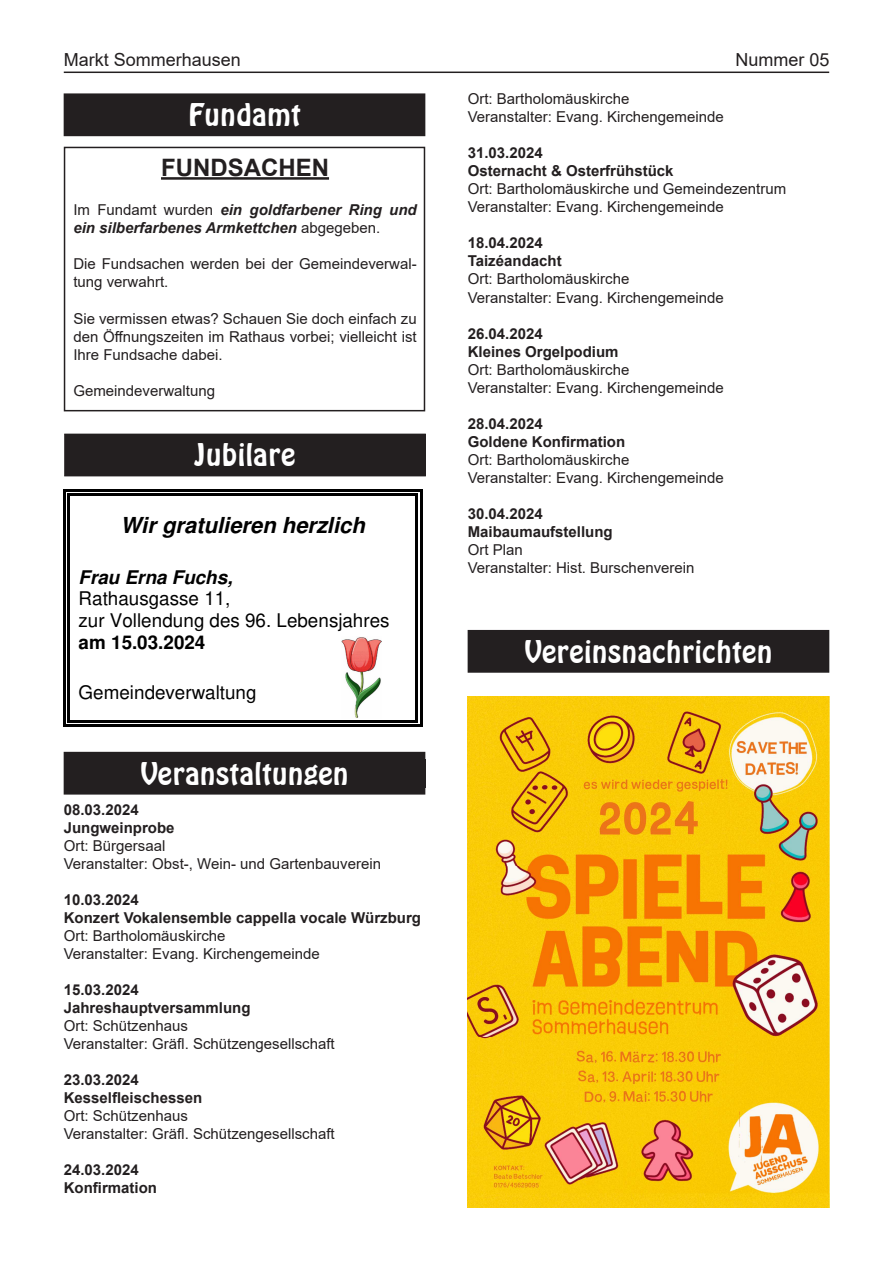
<style>
.page{position:relative;width:893px;height:1263px;background:#fff}
.page>*{position:absolute;margin:0;border:0;box-sizing:border-box;transform-origin:0 0}
.t1{font:30px "Hobo BT";color:#fff}
.t2{font:700 24px "Arial";color:#231f20}
.t3{font:italic 700 22.05px "Helvetica";color:#000}
.t4{font:18.9px/21.6px "Helvetica";letter-spacing:.005em;color:#000}
.t5{font:italic 700 18.9px "Helvetica";color:#000}
.t6{font:700 18.9px "Helvetica";letter-spacing:.005em;color:#000}
.t7{font:18px "Arial";color:#231f20}
.t8{font:15px/18px "Arial";color:#231f20}
.t9{font:700 15px/18px "Arial";color:#231f20}
.t10{font:italic 700 15px/18px "Arial";color:#231f20}
.s1{font-weight:400;font-style:normal}
</style>
<div class="page">
<hr style="left:64px;top:72px;width:765px;height:1px;background:#231f20">
<div style="left:64px;top:94px;width:361px;height:42px;background:#231f20"></div>
<hr style="left:161px;top:177px;width:168px;height:3px;background:#231f20">
<div style="left:64px;top:147px;width:361px;height:264px;border:2px solid #231f20"></div>
<div style="left:65px;top:434px;width:360px;height:42px;background:#231f20"></div>
<hr style="left:70px;top:489px;width:345px;height:2px;background:#000">
<hr style="left:70px;top:494px;width:345px;height:2px;background:#000">
<svg style="left:63px;top:489px;width:7px;height:23px"></svg>
<svg style="left:415px;top:489px;width:7px;height:23px"></svg>
<hr style="left:415px;top:496px;width:3px;height:16px;background:#000">
<hr style="left:63px;top:512px;width:3px;height:26px;background:#000">
<hr style="left:68px;top:512px;width:2px;height:26px;background:#000">
<hr style="left:420px;top:512px;width:2px;height:26px;background:#000">
<hr style="left:415px;top:512px;width:3px;height:26px;background:#000">
<hr style="left:63px;top:538px;width:3px;height:14px;background:#000">
<hr style="left:415px;top:538px;width:3px;height:14px;background:#000">
<hr style="left:63px;top:552px;width:3px;height:14px;background:#000">
<svg style="left:68px;top:538px;width:2px;height:28px"></svg>
<svg style="left:420px;top:538px;width:2px;height:28px"></svg>
<hr style="left:415px;top:552px;width:3px;height:14px;background:#000">
<hr style="left:63px;top:566px;width:3px;height:22px;background:#000">
<hr style="left:68px;top:566px;width:2px;height:22px;background:#000">
<hr style="left:420px;top:566px;width:2px;height:22px;background:#000">
<hr style="left:415px;top:566px;width:3px;height:22px;background:#000">
<hr style="left:63px;top:588px;width:3px;height:22px;background:#000">
<hr style="left:68px;top:588px;width:2px;height:22px;background:#000">
<hr style="left:420px;top:588px;width:2px;height:22px;background:#000">
<hr style="left:415px;top:588px;width:3px;height:22px;background:#000">
<hr style="left:63px;top:610px;width:3px;height:21px;background:#000">
<hr style="left:68px;top:610px;width:2px;height:21px;background:#000">
<hr style="left:420px;top:610px;width:2px;height:21px;background:#000">
<hr style="left:415px;top:610px;width:3px;height:21px;background:#000">
<hr style="left:63px;top:631px;width:3px;height:22px;background:#000">
<hr style="left:68px;top:631px;width:2px;height:22px;background:#000">
<hr style="left:420px;top:631px;width:2px;height:22px;background:#000">
<hr style="left:415px;top:631px;width:3px;height:22px;background:#000">
<hr style="left:63px;top:653px;width:3px;height:14px;background:#000">
<hr style="left:415px;top:653px;width:3px;height:14px;background:#000">
<hr style="left:63px;top:667px;width:3px;height:15px;background:#000">
<svg style="left:68px;top:653px;width:2px;height:29px"></svg>
<svg style="left:420px;top:653px;width:2px;height:29px"></svg>
<hr style="left:415px;top:667px;width:3px;height:15px;background:#000">
<hr style="left:63px;top:682px;width:3px;height:22px;background:#000">
<hr style="left:68px;top:682px;width:2px;height:22px;background:#000">
<hr style="left:420px;top:682px;width:2px;height:22px;background:#000">
<hr style="left:415px;top:682px;width:3px;height:22px;background:#000">
<hr style="left:70px;top:724px;width:345px;height:3px;background:#000">
<hr style="left:70px;top:720px;width:345px;height:2px;background:#000">
<svg style="left:63px;top:704px;width:7px;height:23px"></svg>
<svg style="left:415px;top:704px;width:7px;height:23px"></svg>
<hr style="left:415px;top:704px;width:3px;height:16px;background:#000">
<img style="left:342px;top:637px;width:39px;height:81px">
<div style="left:64px;top:752px;width:361px;height:42px;background:#231f20"></div>
<div style="left:468px;top:630px;width:361px;height:42px;background:#231f20"></div>
<img style="left:468px;top:696px;width:361px;height:512px">
<p class="t7" style="left:64px;top:48px;width:179px">Markt Sommerhausen</p>
<p class="t7" style="left:735px;top:48px;width:96px">Nummer 05</p>
<h1 class="t1" style="left:188px;top:97px;width:115px">Fundamt</h1>
<h2 class="t2" style="left:161px;top:151px;width:169px">FUNDSACHEN</h2>
<p class="t10" style="left:73px;top:202px;width:345px"><span class="s1">Im Fundamt wurden</span> ein goldfarbener Ring und ein silberfarbenes Armkettchen <span class="s1">abgegeben.</span></p>
<p class="t8" style="left:73px;top:255px;width:345px">Die Fundsachen werden bei der Gemeindeverwal&shy;tung verwahrt.</p>
<p class="t8" style="left:73px;top:309px;width:345px;text-align:justify">Sie vermissen etwas? Schauen Sie doch einfach zu den Öffnungszeiten im Rathaus vorbei; vielleicht ist Ihre Fundsache dabei.</p>
<p class="t8" style="left:73px;top:381px;width:143px">Gemeindeverwaltung</p>
<p class="t8" style="left:468px;top:90px;width:257px">Ort: Bartholomäuskirche<br>Veranstalter: Evang. Kirchengemeinde</p>
<p class="t9" style="left:468px;top:144px;width:207px">31.03.2024<br>Osternacht &amp; Osterfrühstück</p>
<p class="t8" style="left:468px;top:180px;width:320px">Ort: Bartholomäuskirche und Gemeindezentrum<br>Veranstalter: Evang. Kirchengemeinde</p>
<p class="t9" style="left:468px;top:234px;width:95px">18.04.2024<br>Taizéandacht</p>
<p class="t8" style="left:468px;top:270px;width:257px">Ort: Bartholomäuskirche<br>Veranstalter: Evang. Kirchengemeinde</p>
<p class="t9" style="left:468px;top:324px;width:152px">26.04.2024<br>Kleines Orgelpodium</p>
<p class="t8" style="left:468px;top:360px;width:257px">Ort: Bartholomäuskirche<br>Veranstalter: Evang. Kirchengemeinde</p>
<p class="t9" style="left:468px;top:414px;width:159px">28.04.2024<br>Goldene Konfirmation</p>
<p class="t8" style="left:468px;top:450px;width:257px">Ort: Bartholomäuskirche<br>Veranstalter: Evang. Kirchengemeinde</p>
<p class="t9" style="left:468px;top:504px;width:147px">30.04.2024<br>Maibaumaufstellung</p>
<p class="t8" style="left:468px;top:540px;width:228px">Ort Plan<br>Veranstalter: Hist. Burschenverein</p>
<h1 class="t1" style="left:195px;top:437px;width:102px">Jubilare</h1>
<h3 class="t3" style="left:121px;top:517px;width:246px">Wir gratulieren herzlich</h3>
<p class="t5" style="left:79px;top:570px;width:156px">Frau Erna Fuchs,</p>
<p class="t4" style="left:79px;top:590px;width:313px">Rathausgasse 11,<br>zur Vollendung des 96. Lebensjahres</p>
<p class="t6" style="left:79px;top:631px;width:128px">am 15.03.2024</p>
<p class="t4" style="left:79px;top:684px;width:180px">Gemeindeverwaltung</p>
<h1 class="t1" style="left:524px;top:633px;width:250px">Vereinsnachrichten</h1>
<h1 class="t1" style="left:140px;top:755px;width:210px">Veranstaltungen</h1>
<p class="t9" style="left:64px;top:800px;width:112px">08.03.2024<br>Jungweinprobe</p>
<p class="t8" style="left:64px;top:836px;width:319px">Ort: Bürgersaal<br>Veranstalter: Obst-, Wein- und Gartenbauverein</p>
<p class="t9" style="left:64px;top:890px;width:359px">10.03.2024<br>Konzert Vokalensemble cappella vocale Würzburg</p>
<p class="t8" style="left:64px;top:926px;width:257px">Ort: Bartholomäuskirche<br>Veranstalter: Evang. Kirchengemeinde</p>
<p class="t9" style="left:64px;top:980px;width:188px">15.03.2024<br>Jahreshauptversammlung</p>
<p class="t8" style="left:64px;top:1016px;width:272px">Ort: Schützenhaus<br>Veranstalter: Gräfl. Schützengesellschaft</p>
<p class="t9" style="left:64px;top:1070px;width:140px">23.03.2024<br>Kesselfleischessen</p>
<p class="t8" style="left:64px;top:1106px;width:272px">Ort: Schützenhaus<br>Veranstalter: Gräfl. Schützengesellschaft</p>
<p class="t9" style="left:64px;top:1160px;width:95px">24.03.2024<br>Konfirmation</p>
</div>
